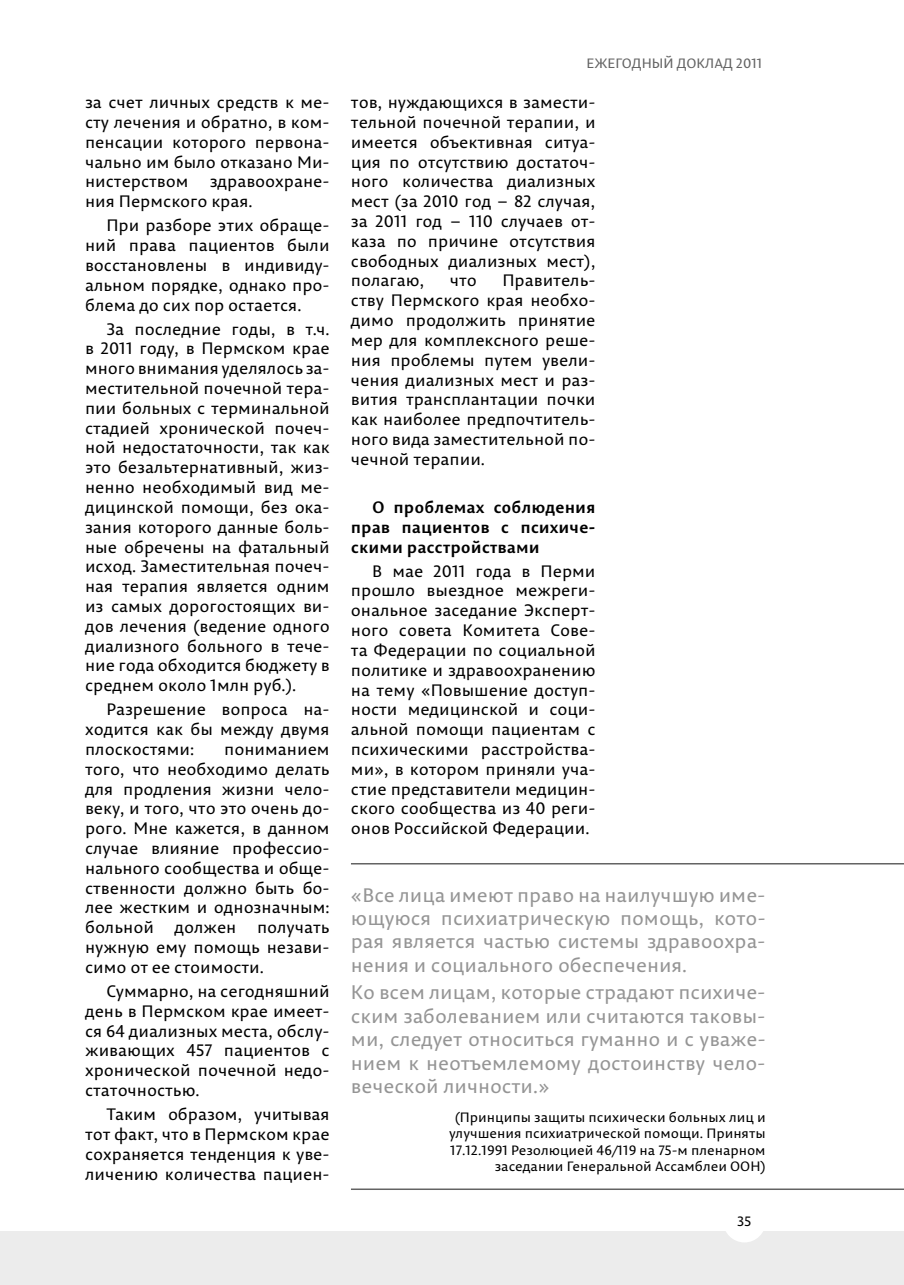
<style>
.page{position:relative;width:904px;height:1285px;background:#fff}
.page>*{position:absolute;margin:0;border:0;box-sizing:border-box;transform-origin:0 0}
.t1{font:19.5px/23.4px "Permian Sans Typeface";color:#959595;text-align:justify}
.t2{font:16.5px/19.8px "Permian Sans Typeface";color:#000;text-align:justify}
.t3{font:700 16.5px/19.8px "Permian Sans Typeface";color:#000;text-align:justify}
.t4{font:13.5px/16.2px "Permian Sans Typeface";color:#000;text-align:right}
.t5{font:13.5px "Permian Sans Typeface";color:#636363}
</style>
<div class="page">
<div style="left:0;top:1231px;width:904px;height:53px;background:#ececec"></div>
<div style="left:723px;top:1199px;width:42px;height:43px;background:#fff;border-radius:50%"></div>
<hr style="left:351px;top:862px;width:553px;height:2px;background:#636363">
<hr style="left:351px;top:1188px;width:553px;height:1px;background:#636363">
<p class="t2" style="left:85px;top:92px;width:246px">за счет личных средств к ме&shy;сту лечения и обратно, в ком&shy;пенсации которого первона&shy;чально им было отказано Ми&shy;нистерством</p>
<p class="t2" style="left:85px;top:171px;width:246px;text-indent:125px">здравоохране&shy;ния Пермского края.</p>
<p class="t2" style="left:85px;top:215px;width:246px;text-indent:21px">При разборе этих обраще&shy;ний права пациентов были восстановлены в индивиду&shy;альном порядке, однако про&shy;блема до сих пор остается.</p>
<p class="t2" style="left:85px;top:318px;width:246px;text-indent:21px">За последние годы, в т.ч. в 2011 году, в Пермском крае много внимания уделялось за&shy;местительной почечной тера&shy;пии больных с терминальной стадией хронической почеч&shy;ной недостаточности, так как это безальтернативный, жиз&shy;ненно необходимый вид ме&shy;дицинской помощи, без ока&shy;зания которого данные боль&shy;ные обречены на фатальный исход. Заместительная почеч&shy;ная терапия является одним из самых дорогостоящих ви&shy;дов лечения (ведение одного диализного больного в тече&shy;ние года обходится бюджету в среднем около 1млн руб.).</p>
<p class="t2" style="left:85px;top:699px;width:246px;text-indent:21px">Разрешение вопроса на&shy;ходится как бы между двумя плоскостями:</p>
<p class="t2" style="left:85px;top:738px;width:246px;text-indent:139px">пониманием того, что необходимо делать для продления жизни чело&shy;веку, и того, что это очень до&shy;рого. Мне кажется, в данном случае влияние профессио&shy;нального сообщества и обще&shy;ственности должно быть бо&shy;лее жестким и однозначным: больной должен получать нужную ему помощь незави&shy;симо от ее стоимости.</p>
<p class="t2" style="left:85px;top:980px;width:246px;text-indent:21px">Суммарно, на сегодняшний день в Пермском крае имеет&shy;ся 64 диализных места, обслу&shy;живающих 457 пациентов с хронической почечной недо&shy;статочностью.</p>
<p class="t2" style="left:85px;top:1103px;width:246px;text-indent:21px">Таким образом, учитывая тот факт, что в Пермском крае сохраняется тенденция к уве&shy;личению количества пациен-</p>
<p class="t5" style="left:586px;top:52px;width:177px">ЕЖЕГОДНЫЙ ДОКЛАД 2011</p>
<p class="t2" style="left:351px;top:92px;width:246px">тов, нуждающихся в замести&shy;тельной почечной терапии, и имеется объективная ситуа&shy;ция по отсутствию достаточ&shy;ного количества диализных мест (за 2010 год – 82 случая, за 2011 год – 110 случаев от&shy;каза по причине отсутствия свободных диализных мест), полагаю,</p>
<p class="t2" style="left:351px;top:270px;width:246px;text-indent:151px">Правитель&shy;ству Пермского края необхо&shy;димо продолжить принятие мер для комплексного реше&shy;ния проблемы путем увели&shy;чения диализных мест и раз&shy;вития трансплантации почки как наиболее предпочтитель&shy;ного вида заместительной по&shy;чечной терапии.</p>
<p class="t3" style="left:351px;top:496px;width:246px;text-indent:21px">О проблемах соблюдения прав пациентов с психиче&shy;скими расстройствами</p>
<p class="t2" style="left:351px;top:560px;width:246px;text-indent:21px">В мае 2011 года в Перми прошло выездное межреги&shy;ональное заседание Эксперт&shy;ного совета Комитета Сове&shy;та Федерации по социальной политике и здравоохранению на тему «Повышение доступ&shy;ности медицинской и соци&shy;альной помощи пациентам с психическими расстройства&shy;ми», в котором приняли уча&shy;стие представители медицин&shy;ского сообщества из 40 реги&shy;онов Российской Федерации.</p>
<p class="t2" style="left:450px;top:270px;width:29px">что</p>
<p class="t1" style="left:351px;top:882px;width:416px">«Все лица имеют право на наилучшую име&shy;ющуюся психиатрическую помощь, кото&shy;рая является частью системы здравоохра&shy;нения и социального обеспечения.</p>
<p class="t1" style="left:351px;top:980px;width:416px">Ко всем лицам, которые страдают психиче&shy;ским заболеванием или считаются таковы&shy;ми, следует относиться гуманно и с уваже&shy;нием к неотъемлемому достоинству чело&shy;веческой личности.»</p>
<p class="t4" style="left:449px;top:1108px;width:318px">(Принципы защиты психически больных лиц и улучшения психиатрической помощи. Приняты 17.12.1991 Резолюцией 46/119 на 75-м пленарном заседании Генеральной Ассамблеи ООН)</p>
<p class="t4" style="left:737px;top:1212px;width:15px">35</p>
</div>
